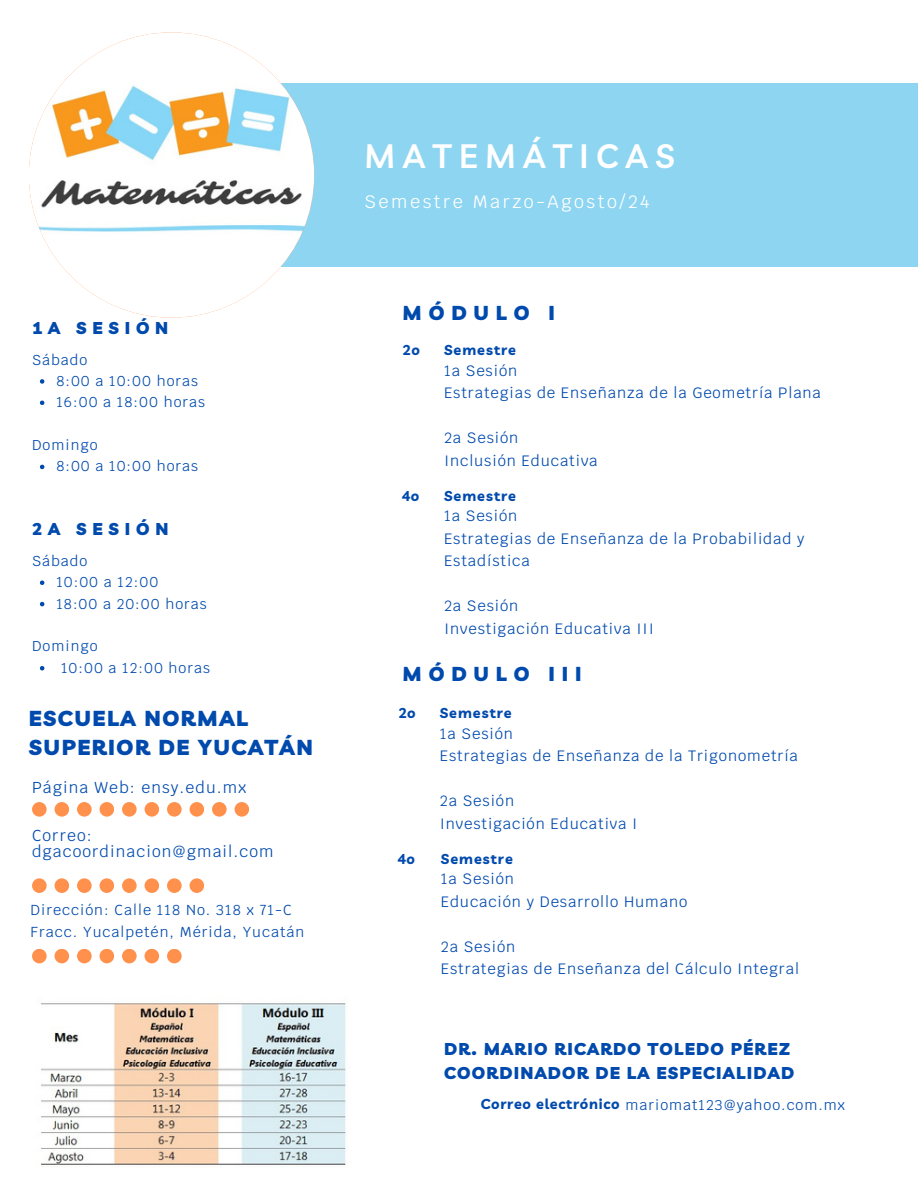
<style>
.page{position:relative;width:918px;height:1188px;background:#fff}
.page>*{position:absolute;margin:0;border:0;box-sizing:border-box;transform-origin:0 0}
.t1{font:600 33px "Livvic";letter-spacing:.225em;color:#fff}
.t2{font:900 21.6px/29.2px "Livvic";letter-spacing:.07em;color:#004aad}
.t3{font:900 20.1px "Livvic";letter-spacing:.34em;color:#004aad}
.t4{font:18px "Krub";letter-spacing:.14em;color:#fff}
.t5{font:900 17.1px/23.7px "Livvic";letter-spacing:.07em;color:#004aad}
.t6{font:900 17.1px "Livvic";letter-spacing:.34em;color:#004aad}
.t7{font:15.75px "Krub";letter-spacing:.07em;color:#004aad}
.t8{font:15px/22.5px "Krub";letter-spacing:.06em;color:#004aad}
.t9{font:14.4px/21.3px "Krub";letter-spacing:.07em;color:#004aad}
.t10{font:14.25px "Krub";letter-spacing:.07em;color:#004aad}
.t11{font:700 14.25px "Livvic";letter-spacing:.07em;color:#004aad}
.s1{font-family:"Livvic";font-weight:700}
</style>
<div class="page">
<div style="left:32px;top:802px;width:15px;height:15px;background:#ff914d;border-radius:50%"></div>
<div style="left:55px;top:802px;width:14px;height:15px;background:#ff914d;border-radius:50%"></div>
<div style="left:77px;top:802px;width:15px;height:15px;background:#ff914d;border-radius:50%"></div>
<div style="left:100px;top:802px;width:14px;height:15px;background:#ff914d;border-radius:50%"></div>
<div style="left:122px;top:802px;width:15px;height:15px;background:#ff914d;border-radius:50%"></div>
<div style="left:145px;top:802px;width:14px;height:15px;background:#ff914d;border-radius:50%"></div>
<div style="left:167px;top:802px;width:15px;height:15px;background:#ff914d;border-radius:50%"></div>
<div style="left:190px;top:802px;width:14px;height:15px;background:#ff914d;border-radius:50%"></div>
<div style="left:212px;top:802px;width:15px;height:15px;background:#ff914d;border-radius:50%"></div>
<div style="left:235px;top:802px;width:14px;height:15px;background:#ff914d;border-radius:50%"></div>
<div style="left:32px;top:878px;width:15px;height:15px;background:#ff914d;border-radius:50%"></div>
<div style="left:55px;top:878px;width:14px;height:15px;background:#ff914d;border-radius:50%"></div>
<div style="left:77px;top:878px;width:15px;height:15px;background:#ff914d;border-radius:50%"></div>
<div style="left:100px;top:878px;width:14px;height:15px;background:#ff914d;border-radius:50%"></div>
<div style="left:122px;top:878px;width:15px;height:15px;background:#ff914d;border-radius:50%"></div>
<div style="left:145px;top:878px;width:14px;height:15px;background:#ff914d;border-radius:50%"></div>
<div style="left:167px;top:878px;width:15px;height:15px;background:#ff914d;border-radius:50%"></div>
<div style="left:190px;top:878px;width:14px;height:15px;background:#ff914d;border-radius:50%"></div>
<div style="left:32px;top:949px;width:15px;height:14px;background:#ff914d;border-radius:50%"></div>
<div style="left:55px;top:949px;width:14px;height:14px;background:#ff914d;border-radius:50%"></div>
<div style="left:77px;top:949px;width:15px;height:14px;background:#ff914d;border-radius:50%"></div>
<div style="left:100px;top:949px;width:14px;height:14px;background:#ff914d;border-radius:50%"></div>
<div style="left:122px;top:949px;width:15px;height:14px;background:#ff914d;border-radius:50%"></div>
<div style="left:145px;top:949px;width:14px;height:14px;background:#ff914d;border-radius:50%"></div>
<div style="left:167px;top:949px;width:15px;height:14px;background:#ff914d;border-radius:50%"></div>
<div style="left:105px;top:83px;width:813px;height:184px;background:#8ed5f1"></div>
<img style="left:29px;top:32px;width:285px;height:286px;border-radius:50%">
<img style="left:41px;top:1003px;width:305px;height:162px">
<svg style="left:40px;top:379px;width:4px;height:5px"></svg>
<svg style="left:40px;top:401px;width:4px;height:4px"></svg>
<svg style="left:40px;top:465px;width:4px;height:4px"></svg>
<svg style="left:40px;top:580px;width:4px;height:5px"></svg>
<svg style="left:40px;top:602px;width:4px;height:4px"></svg>
<svg style="left:40px;top:666px;width:4px;height:4px"></svg>
<h3 class="t6" style="left:32px;top:317px;width:138px">1A SESIÓN</h3>
<p class="t10" style="left:32px;top:350px;width:57px">Sábado</p>
<p class="t10" style="left:56px;top:372px;width:143px">8:00 a 10:00 horas</p>
<p class="t10" style="left:56px;top:393px;width:150px">16:00 a 18:00 horas</p>
<p class="t10" style="left:32px;top:436px;width:67px">Domingo</p>
<p class="t10" style="left:56px;top:457px;width:143px">8:00 a 10:00 horas</p>
<h5 class="t6" style="left:32px;top:518px;width:138px">2A SESIÓN</h5>
<h5 class="t10" style="left:32px;top:552px;width:57px">Sábado</h5>
<p class="t10" style="left:56px;top:573px;width:103px">10:00 a 12:00</p>
<p class="t10" style="left:56px;top:594px;width:152px">18:00 a 20:00 horas</p>
<p class="t10" style="left:32px;top:637px;width:67px">Domingo</p>
<p class="t10" style="left:61px;top:658px;width:151px">10:00 a 12:00 horas</p>
<p class="t2" style="left:29px;top:703px;width:285px">ESCUELA NORMAL<br>SUPERIOR DE YUCATÁN</p>
<p class="t7" style="left:32px;top:777px;width:216px">Página Web: ensy.edu.mx</p>
<p class="t7" style="left:32px;top:825px;width:61px">Correo:</p>
<p class="t7" style="left:32px;top:841px;width:243px">dgacoordinacion@gmail.com</p>
<p class="t9" style="left:30px;top:899px;width:276px">Dirección: Calle 118 No. 318 x 71-C<br>Fracc. Yucalpetén, Mérida, Yucatán</p>
<h2 class="t1" style="left:365px;top:135px;width:312px">MATEMÁTICAS</h2>
<h2 class="t4" style="left:365px;top:189px;width:287px">Semestre Marzo-Agosto/24</h2>
<h5 class="t3" style="left:403px;top:300px;width:154px">MÓDULO I</h5>
<h5 class="t11" style="left:444px;top:341px;width:74px">Semestre</h5>
<p class="t8" style="left:444px;top:359px;width:75px">1a Sesión</p>
<p class="t8" style="left:444px;top:382px;width:379px">Estrategias de Enseñanza de la Geometría Plana</p>
<p class="t8" style="left:444px;top:427px;width:76px">2a Sesión</p>
<p class="t8" style="left:444px;top:449px;width:155px">Inclusión Educativa</p>
<h3 class="t11" style="left:403px;top:341px;width:19px">2o</h3>
<h2 class="t11" style="left:402px;top:486px;width:19px">4o</h2>
<p class="t11" style="left:444px;top:486px;width:74px">Semestre</p>
<p class="t8" style="left:444px;top:505px;width:75px">1a Sesión</p>
<p class="t8" style="left:444px;top:527px;width:362px">Estrategias de Enseñanza de la Probabilidad y<br>Estadística</p>
<p class="t8" style="left:444px;top:595px;width:76px">2a Sesión</p>
<p class="t8" style="left:444px;top:617px;width:211px">Investigación Educativa III</p>
<p class="t3" style="left:403px;top:661px;width:180px">MÓDULO III</p>
<p class="t11" style="left:440px;top:704px;width:74px">Semestre</p>
<p class="t8" style="left:440px;top:722px;width:75px">1a Sesión</p>
<p class="t8" style="left:440px;top:745px;width:360px">Estrategias de Enseñanza de la Trigonometría</p>
<h5 class="t8" style="left:440px;top:790px;width:76px">2a Sesión</h5>
<h5 class="t8" style="left:440px;top:812px;width:199px">Investigación Educativa I</h5>
<p class="t11" style="left:398px;top:704px;width:19px">2o</p>
<p class="t11" style="left:398px;top:849px;width:19px">4o</p>
<p class="t11" style="left:441px;top:849px;width:74px">Semestre</p>
<p class="t8" style="left:441px;top:867px;width:75px">1a Sesión</p>
<p class="t8" style="left:441px;top:890px;width:248px">Educación y Desarrollo Humano</p>
<h3 class="t8" style="left:441px;top:935px;width:76px">2a Sesión</h3>
<h5 class="t8" style="left:441px;top:957px;width:360px">Estrategias de Enseñanza del Cálculo Integral</h5>
<h5 class="t5" style="left:444px;top:1037px;width:351px">DR. MARIO RICARDO TOLEDO PÉREZ<br>COORDINADOR DE LA ESPECIALIDAD</h5>
<h4 class="t10" style="left:481px;top:1095px;width:366px"><span class="s1">Correo electrónico</span> mariomat123@yahoo.com.mx</h4>
</div>
